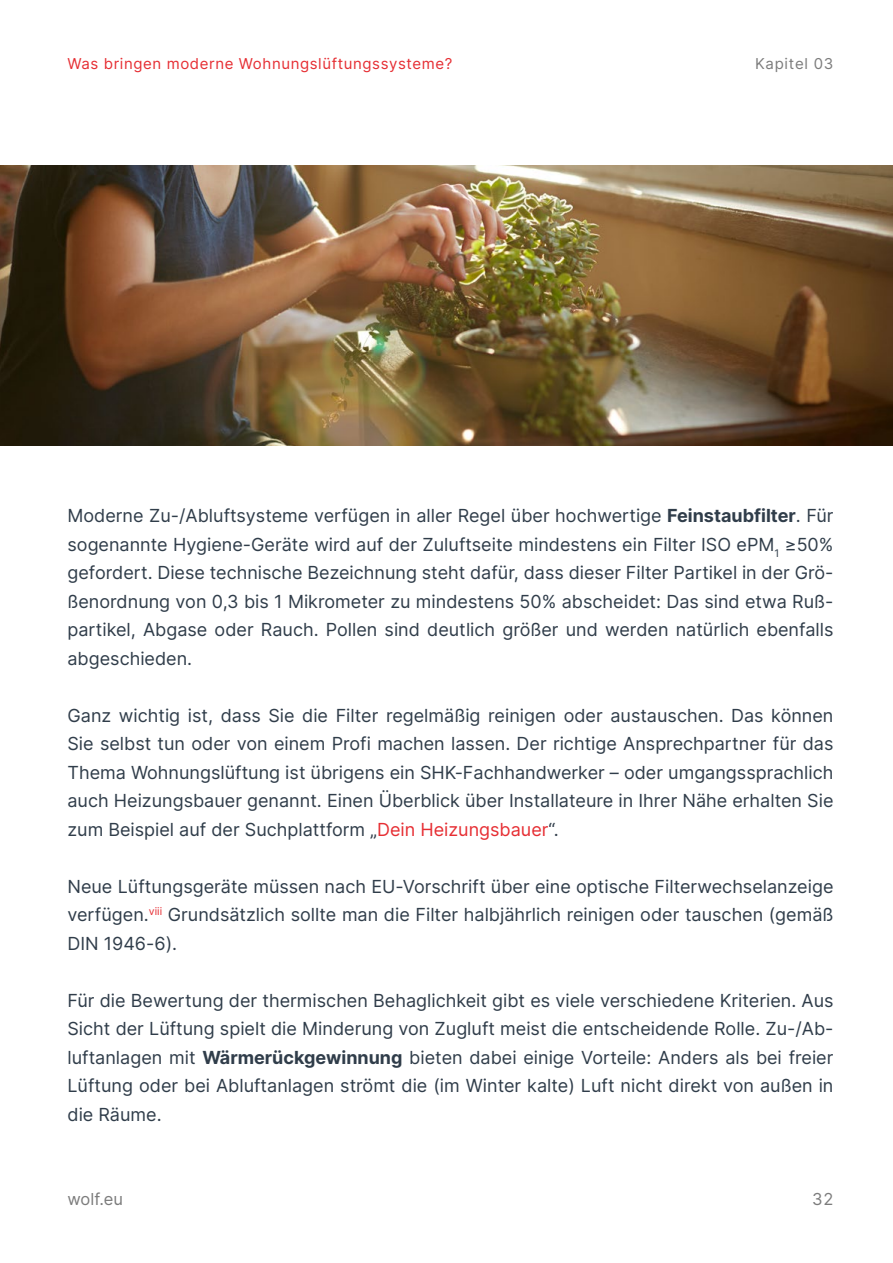
<style>
.page{position:relative;width:893px;height:1263px;background:#fff}
.page>*{position:absolute;margin:0;border:0;box-sizing:border-box;transform-origin:0 0}
.t1{font:18px/28.5px "Inter";color:#303d4a;text-align:justify}
.t2{font:16.5px "Inter";color:#7c7c7c}
.t3{font:15px "Inter";letter-spacing:.04em;color:#e62e33}
.t4{font:15px "Inter";letter-spacing:.05em;color:#7c7c7c}
.s1{font-weight:700}
.s2{color:#e62e33}
</style>
<div class="page">
<img style="left:0;top:165px;width:893px;height:280px">
<p class="t3" style="left:68px;top:52px;width:386px">Was bringen moderne Wohnungslüftungssysteme?</p>
<p class="t4" style="left:755px;top:52px;width:80px">Kapitel 03</p>
<p class="t1" style="left:68px;top:501px;width:767px">Moderne Zu-/Abluftsysteme verfügen in aller Regel über hochwertige <span class="s1">Feinstaubfilter</span>. Für sogenannte Hygiene-Geräte wird auf der Zuluftseite mindestens ein Filter ISO ePM<sub>1</sub> ≥50% gefordert. Diese technische Bezeichnung steht dafür, dass dieser Filter Partikel in der Grö&shy;ßenordnung von 0,3 bis 1 Mikrometer zu mindestens 50% abscheidet: Das sind etwa Ruß&shy;partikel, Abgase oder Rauch. Pollen sind deutlich größer und werden natürlich ebenfalls abgeschieden.</p>
<p class="t1" style="left:68px;top:700px;width:767px">Ganz wichtig ist, dass Sie die Filter regelmäßig reinigen oder austauschen. Das können Sie selbst tun oder von einem Profi machen lassen. Der richtige Ansprechpartner für das Thema Wohnungslüftung ist übrigens ein SHK-Fachhandwerker – oder umgangssprachlich auch Heizungsbauer genannt. Einen Überblick über Installateure in Ihrer Nähe erhalten Sie zum Beispiel auf der Suchplattform „<span class="s2">Dein Heizungsbauer</span>“.</p>
<p class="t1" style="left:68px;top:871px;width:767px">Neue Lüftungsgeräte müssen nach EU-Vorschrift über eine optische Filterwechselanzeige verfügen.<sup>viii</sup> Grundsätzlich sollte man die Filter halbjährlich reinigen oder tauschen (gemäß DIN 1946-6).</p>
<p class="t1" style="left:68px;top:985px;width:767px">Für die Bewertung der thermischen Behaglichkeit gibt es viele verschiedene Kriterien. Aus Sicht der Lüftung spielt die Minderung von Zugluft meist die entscheidende Rolle. Zu-/Ab&shy;luftanlagen mit <span class="s1">Wärmerückgewinnung</span> bieten dabei einige Vorteile: Anders als bei freier Lüftung oder bei Abluftanlagen strömt die (im Winter kalte) Luft nicht direkt von außen in die Räume.</p>
<p class="t2" style="left:68px;top:1187px;width:57px">wolf.eu</p>
<p class="t2" style="left:812px;top:1187px;width:23px">32</p>
</div>
